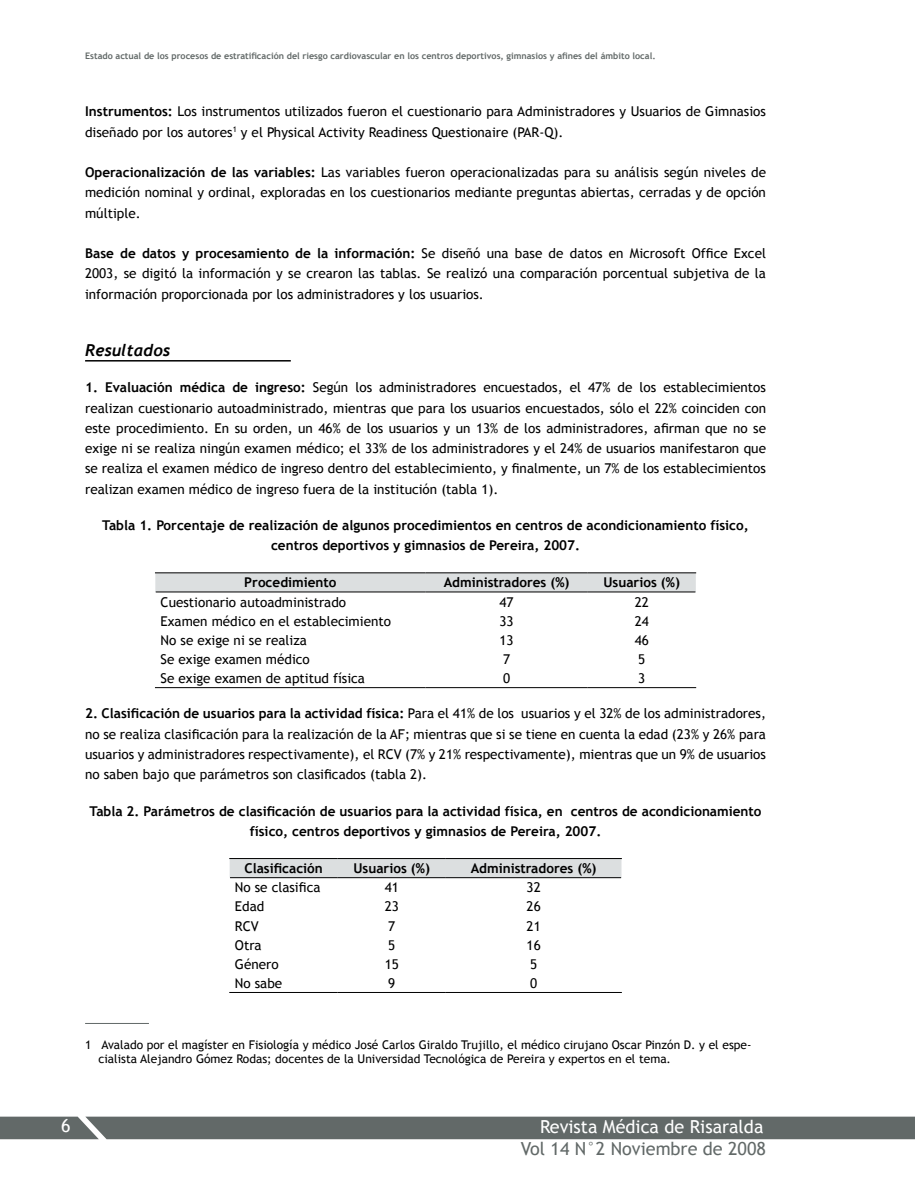
<style>
.page{position:relative;width:915px;height:1191px;background:#fff}
.page>*{position:absolute;margin:0;border:0;box-sizing:border-box;transform-origin:0 0}
.t1{font:18px "Trebuchet MS";color:#fff}
.t2{font:18px "Trebuchet MS";color:#626968}
.t3{font:italic 700 16.5px "Trebuchet";color:#000}
.t4{font:13.5px/20.2px "Trebuchet MS";color:#000;text-align:justify}
.t5{font:700 13.5px/20.2px "Trebuchet MS";color:#000;text-align:center}
.t6{font:12px/14.4px "Trebuchet MS";color:#000}
.t7{font:700 9px "Trebuchet MS";color:#626968}
.s1{font-weight:700}
</style>
<div class="page">
<hr style="left:85px;top:360px;width:206px;height:1px;background:#000">
<div style="left:155px;top:573px;width:540px;height:19px;background:#dcdfe0"></div>
<hr style="left:155px;top:572px;width:270px;height:1px;background:#000">
<hr style="left:425px;top:572px;width:162px;height:1px;background:#000">
<hr style="left:587px;top:572px;width:109px;height:1px;background:#000">
<hr style="left:156px;top:591px;width:269px;height:1px;background:#000">
<hr style="left:425px;top:591px;width:162px;height:1px;background:#000">
<hr style="left:587px;top:591px;width:108px;height:1px;background:#000">
<hr style="left:155px;top:687px;width:270px;height:1px;background:#000">
<hr style="left:425px;top:687px;width:162px;height:1px;background:#000">
<hr style="left:587px;top:687px;width:109px;height:1px;background:#000">
<div style="left:229px;top:859px;width:392px;height:18px;background:#dcdfe0"></div>
<hr style="left:229px;top:858px;width:108px;height:1px;background:#000">
<hr style="left:337px;top:858px;width:108px;height:1px;background:#000">
<hr style="left:445px;top:858px;width:176px;height:1px;background:#000">
<hr style="left:230px;top:877px;width:107px;height:1px;background:#000">
<hr style="left:337px;top:877px;width:108px;height:1px;background:#000">
<hr style="left:445px;top:877px;width:176px;height:1px;background:#000">
<hr style="left:229px;top:992px;width:108px;height:1px;background:#000">
<hr style="left:337px;top:992px;width:108px;height:1px;background:#000">
<hr style="left:445px;top:992px;width:176px;height:1px;background:#000">
<hr style="left:85px;top:1023px;width:64px;height:1px;background:#626968">
<div style="left:0;top:1116px;width:914px;height:23px;background:#626968"></div>
<p class="t7" style="left:85px;top:51px;width:572px">Estado actual de los procesos de estratificación del riesgo cardiovascular en los centros deportivos, gimnasios y afines del ámbito local.</p>
<p class="t4" style="left:85px;top:102px;width:682px"><span class="s1">Instrumentos:</span> Los instrumentos utilizados fueron el cuestionario para Administradores y Usuarios de Gimnasios diseñado por los autores<sup>1</sup> y el Physical Activity Readiness Questionaire (PAR-Q).</p>
<p class="t4" style="left:85px;top:162px;width:682px"><span class="s1">Operacionalización de las variables:</span> Las variables fueron operacionalizadas para su análisis según niveles de medición nominal y ordinal, exploradas en los cuestionarios mediante preguntas abiertas, cerradas y de opción múltiple.</p>
<p class="t4" style="left:85px;top:243px;width:682px"><span class="s1">Base de datos y procesamiento de la información:</span> Se diseñó una base de datos en Microsoft Office Excel 2003, se digitó la información y se crearon las tablas. Se realizó una comparación porcentual subjetiva de la información proporcionada por los administradores y los usuarios.</p>
<p class="t3" style="left:85px;top:340px;width:87px">Resultados</p>
<p class="t4" style="left:85px;top:377px;width:682px"><span class="s1">1. Evaluación médica de ingreso:</span> Según los administradores encuestados, el 47% de los establecimientos realizan cuestionario autoadministrado, mientras que para los usuarios encuestados, sólo el 22% coinciden con este procedimiento. En su orden, un 46% de los usuarios y un 13% de los administradores, afirman que no se exige ni se realiza ningún examen médico; el 33% de los administradores y el 24% de usuarios manifestaron que se realiza el examen médico de ingreso dentro del establecimiento, y finalmente, un 7% de los establecimientos realizan examen médico de ingreso fuera de la institución (tabla 1).</p>
<p class="t5" style="left:102px;top:515px;width:647px">Tabla 1. Porcentaje de realización de algunos procedimientos en centros de acondicionamiento físico, centros deportivos y gimnasios de Pereira, 2007.</p>
<p class="t5" style="left:244px;top:572px;width:94px">Procedimiento</p>
<p class="t5" style="left:443px;top:572px;width:127px">Administradores (%)</p>
<p class="t5" style="left:603px;top:572px;width:78px">Usuarios (%)</p>
<p class="t4" style="left:160px;top:592px;width:187px">Cuestionario autoadministrado</p>
<p class="t4" style="left:499px;top:592px;width:16px">47</p>
<p class="t4" style="left:634px;top:592px;width:16px">22</p>
<p class="t4" style="left:160px;top:611px;width:232px">Examen médico en el establecimiento</p>
<p class="t4" style="left:499px;top:611px;width:16px">33</p>
<p class="t4" style="left:634px;top:611px;width:16px">24</p>
<p class="t4" style="left:160px;top:630px;width:148px">No se exige ni se realiza</p>
<p class="t4" style="left:499px;top:630px;width:16px">13</p>
<p class="t4" style="left:634px;top:630px;width:16px">46</p>
<p class="t4" style="left:160px;top:649px;width:151px">Se exige examen médico</p>
<p class="t4" style="left:503px;top:649px;width:9px">7</p>
<p class="t4" style="left:638px;top:649px;width:9px">5</p>
<p class="t4" style="left:160px;top:668px;width:206px">Se exige examen de aptitud física</p>
<p class="t4" style="left:503px;top:668px;width:9px">0</p>
<p class="t4" style="left:638px;top:668px;width:9px">3</p>
<p class="t4" style="left:85px;top:704px;width:682px"><span class="s1">2. Clasificación de usuarios para la actividad física:</span> Para el 41% de los usuarios y el 32% de los administradores, no se realiza clasificación para la realización de la AF; mientras que si se tiene en cuenta la edad (23% y 26% para usuarios y administradores respectivamente), el RCV (7% y 21% respectivamente), mientras que un 9% de usuarios no saben bajo que parámetros son clasificados (tabla 2).</p>
<p class="t5" style="left:89px;top:801px;width:673px">Tabla 2. Parámetros de clasificación de usuarios para la actividad física, en centros de acondicionamiento físico, centros deportivos y gimnasios de Pereira, 2007.</p>
<p class="t5" style="left:244px;top:858px;width:80px">Clasificación</p>
<p class="t5" style="left:353px;top:858px;width:78px">Usuarios (%)</p>
<p class="t5" style="left:470px;top:858px;width:127px">Administradores (%)</p>
<p class="t4" style="left:235px;top:877px;width:87px">No se clasifica</p>
<p class="t4" style="left:384px;top:877px;width:16px">41</p>
<p class="t4" style="left:526px;top:877px;width:16px">32</p>
<p class="t4" style="left:235px;top:896px;width:31px">Edad</p>
<p class="t4" style="left:384px;top:896px;width:16px">23</p>
<p class="t4" style="left:526px;top:896px;width:16px">26</p>
<p class="t4" style="left:235px;top:915px;width:25px">RCV</p>
<p class="t4" style="left:388px;top:915px;width:9px">7</p>
<p class="t4" style="left:526px;top:915px;width:16px">21</p>
<p class="t4" style="left:235px;top:935px;width:28px">Otra</p>
<p class="t4" style="left:388px;top:935px;width:9px">5</p>
<p class="t4" style="left:526px;top:935px;width:16px">16</p>
<p class="t4" style="left:235px;top:954px;width:45px">Género</p>
<p class="t4" style="left:384px;top:954px;width:16px">15</p>
<p class="t4" style="left:530px;top:954px;width:9px">5</p>
<p class="t4" style="left:235px;top:973px;width:49px">No sabe</p>
<p class="t4" style="left:388px;top:973px;width:9px">9</p>
<p class="t4" style="left:530px;top:973px;width:9px">0</p>
<p class="t6" style="left:99px;top:1037px;width:654px;text-indent:-14px">1 Avalado por el magíster en Fisiología y médico José Carlos Giraldo Trujillo, el médico cirujano Oscar Pinzón D. y el espe&shy;cialista Alejandro Gómez Rodas; docentes de la Universidad Tecnológica de Pereira y expertos en el tema.</p>
<h1 class="t1" style="left:61px;top:1115px;width:11px">6</h1>
<h1 class="t1" style="left:540px;top:1116px;width:225px">Revista Médica de Risaralda</h1>
<h1 class="t2" style="left:520px;top:1137px;width:246px">Vol 14 N°2 Noviembre de 2008</h1>
</div>
